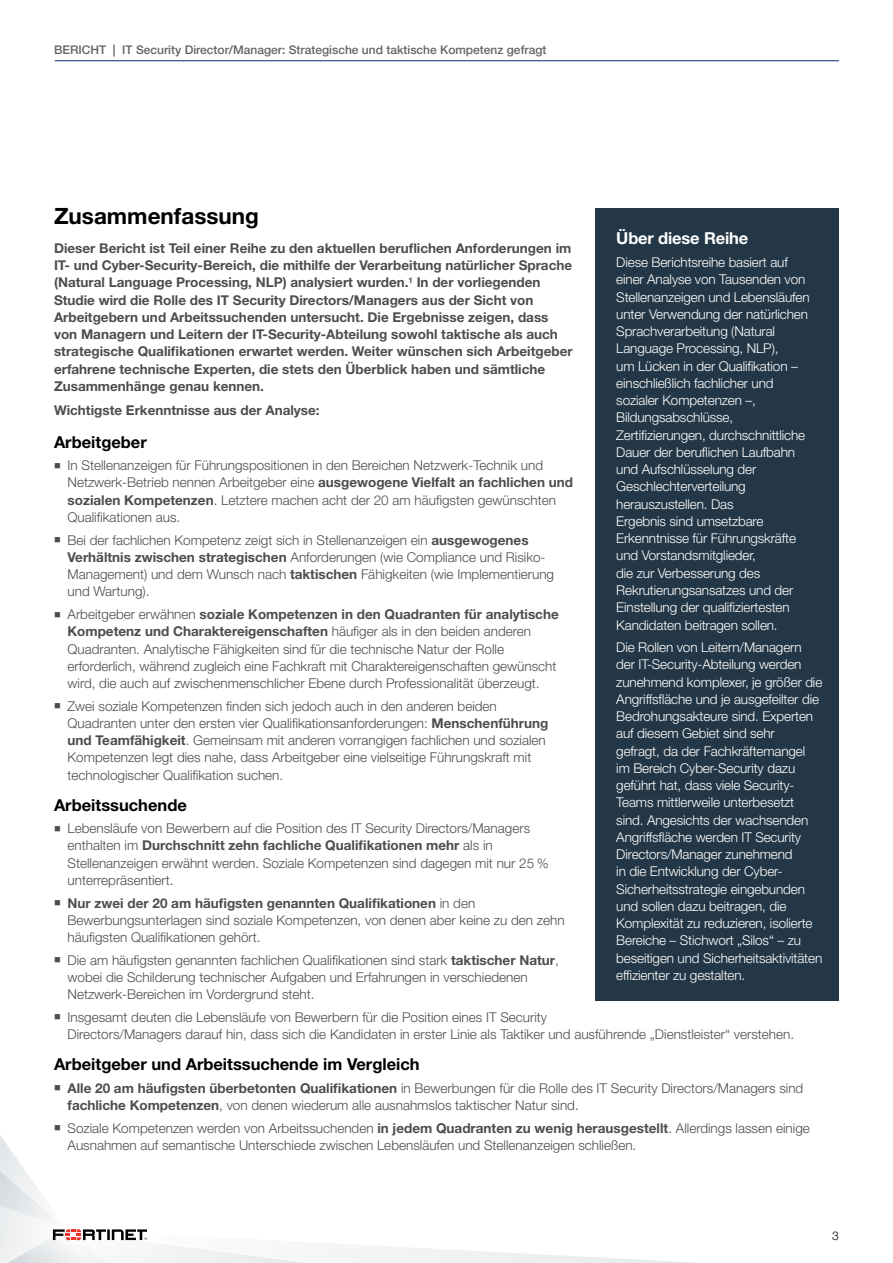
<style>
.page{position:relative;width:893px;height:1263px;background:#fff}
.page>*{position:absolute;margin:0;border:0;box-sizing:border-box;transform-origin:0 0}
.t1{font:700 22.5px "Helvetica Neue LT Pro";color:#000}
.t2{font:700 16.5px "Helvetica Neue LT Pro";color:#000}
.t3{font:700 16.5px "Helvetica Neue LT Pro";letter-spacing:-.01em;color:#fff}
.t4{font:300 13.5px/17.2px "Helvetica Neue LT Pro";color:#4d4d4f}
.t5{font:300 13.5px/17.2px "Helvetica Neue LT Pro";letter-spacing:-.01em;color:#fff}
.t6{font:700 13.5px/17.2px "Helvetica Neue LT Pro";color:#4d4d4f}
.t7{font:500 12px "Helvetica Neue LT Pro";color:#636466}
.t8{font:300 12px "Helvetica Neue LT Pro";color:#000}
.s1{font-weight:700}
</style>
<div class="page">
<svg style="left:0;top:1135px;width:697px;height:128px"></svg>
<hr style="left:55px;top:60px;width:784px;height:1px;background:#002d74">
<div style="left:595px;top:208px;width:244px;height:792px;background:#233746"></div>
<p class="t7" style="left:54px;top:42px;width:494px">BERICHT <span class="s1">|</span> IT Security Director/Manager: Strategische und taktische Kompetenz gefragt</p>
<h1 class="t1" style="left:54px;top:202px;width:206px">Zusammenfassung</h1>
<p class="t6" style="left:54px;top:239px;width:520px">Dieser Bericht ist Teil einer Reihe zu den aktuellen beruflichen Anforderungen im IT- und Cyber-Security-Bereich, die mithilfe der Verarbeitung natürlicher Sprache (Natural Language Processing, NLP) analysiert wurden.<sup>1</sup> In der vorliegenden Studie wird die Rolle des IT Security Directors/Managers aus der Sicht von Arbeitgebern und Arbeitssuchenden untersucht. Die Ergebnisse zeigen, dass von Managern und Leitern der IT-Security-Abteilung sowohl taktische als auch strategische Qualifikationen erwartet werden. Weiter wünschen sich Arbeitgeber erfahrene technische Experten, die stets den Überblick haben und sämtliche Zusammenhänge genau kennen.</p>
<p class="t6" style="left:54px;top:401px;width:267px">Wichtigste Erkenntnisse aus der Analyse:</p>
<p class="t2" style="left:54px;top:431px;width:94px">Arbeitgeber</p>
<p class="t4" style="left:68px;top:456px;width:507px;text-indent:-14px">■ In Stellenanzeigen für Führungspositionen in den Bereichen Netzwerk-Technik und Netzwerk-Betrieb nennen Arbeitgeber eine <span class="s1">ausgewogene Vielfalt an fachlichen und sozialen Kompetenzen</span>. Letztere machen acht der 20 am häufigsten gewünschten Qualifikationen aus.</p>
<p class="t4" style="left:68px;top:531px;width:488px;text-indent:-14px">■ Bei der fachlichen Kompetenz zeigt sich in Stellenanzeigen ein <span class="s1">ausgewogenes Verhältnis zwischen strategischen</span> Anforderungen (wie Compliance und Risiko-Management) und dem Wunsch nach <span class="s1">taktischen</span> Fähigkeiten (wie Implementierung und Wartung).</p>
<p class="t4" style="left:68px;top:605px;width:493px;text-indent:-14px">■ Arbeitgeber erwähnen <span class="s1">soziale Kompetenzen in den Quadranten für analytische Kompetenz und Charaktereigenschaften</span> häufiger als in den beiden anderen Quadranten. Analytische Fähigkeiten sind für die technische Natur der Rolle erforderlich, während zugleich eine Fachkraft mit Charaktereigenschaften gewünscht wird, die auch auf zwischenmenschlicher Ebene durch Professionalität überzeugt.</p>
<p class="t4" style="left:68px;top:697px;width:482px;text-indent:-14px">■ Zwei soziale Kompetenzen finden sich jedoch auch in den anderen beiden Quadranten unter den ersten vier Qualifikationsanforderungen: <span class="s1">Menschenführung und Teamfähigkeit</span>. Gemeinsam mit anderen vorrangigen fachlichen und sozialen Kompetenzen legt dies nahe, dass Arbeitgeber eine vielseitige Führungskraft mit technologischer Qualifikation suchen.</p>
<p class="t2" style="left:54px;top:794px;width:134px">Arbeitssuchende</p>
<p class="t4" style="left:68px;top:819px;width:483px;text-indent:-14px">■ Lebensläufe von Bewerbern auf die Position des IT Security Directors/Managers enthalten im <span class="s1">Durchschnitt zehn fachliche Qualifikationen mehr</span> als in Stellenanzeigen erwähnt werden. Soziale Kompetenzen sind dagegen mit nur 25 % unterrepräsentiert.</p>
<p class="t4" style="left:68px;top:894px;width:499px;text-indent:-14px">■ <span class="s1">Nur zwei der 20 am häufigsten genannten Qualifikationen</span> in den<br>Bewerbungsunterlagen sind soziale Kompetenzen, von denen aber keine zu den zehn häufigsten Qualifikationen gehört.</p>
<p class="t4" style="left:68px;top:951px;width:493px;text-indent:-14px">■ Die am häufigsten genannten fachlichen Qualifikationen sind stark <span class="s1">taktischer Natur</span>, wobei die Schilderung technischer Aufgaben und Erfahrungen in verschiedenen<br>Netzwerk-Bereichen im Vordergrund steht.</p>
<p class="t4" style="left:68px;top:1008px;width:728px;text-indent:-14px">■ Insgesamt deuten die Lebensläufe von Bewerbern für die Position eines IT Security<br>Directors/Managers darauf hin, dass sich die Kandidaten in erster Linie als Taktiker und ausführende „Dienstleister“ verstehen.</p>
<p class="t2" style="left:54px;top:1054px;width:367px">Arbeitgeber und Arbeitssuchende im Vergleich</p>
<p class="t4" style="left:68px;top:1079px;width:737px;text-indent:-14px">■ <span class="s1">Alle 20 am häufigsten überbetonten Qualifikationen</span> in Bewerbungen für die Rolle des IT Security Directors/Managers sind <span class="s1">fachliche Kompetenzen</span>, von denen wiederum alle ausnahmslos taktischer Natur sind.</p>
<p class="t4" style="left:68px;top:1119px;width:744px;text-indent:-14px">■ Soziale Kompetenzen werden von Arbeitssuchenden <span class="s1">in jedem Quadranten zu wenig herausgestellt</span>. Allerdings lassen einige<br>Ausnahmen auf semantische Unterschiede zwischen Lebensläufen und Stellenanzeigen schließen.</p>
<p class="t3" style="left:616px;top:228px;width:133px">Über diese Reihe</p>
<p class="t5" style="left:616px;top:253px;width:195px">Diese Berichtsreihe basiert auf einer Analyse von Tausenden von<br>Stellenanzeigen und Lebensläufen unter Verwendung der natürlichen<br>Sprachverarbeitung (Natural<br>Language Processing, NLP),<br>um Lücken in der Qualifikation – einschließlich fachlicher und sozialer Kompetenzen –,<br>Bildungsabschlüsse,<br>Zertifizierungen, durchschnittliche<br>Dauer der beruflichen Laufbahn und Aufschlüsselung der<br>Geschlechterverteilung herauszustellen. Das<br>Ergebnis sind umsetzbare<br>Erkenntnisse für Führungskräfte und Vorstandsmitglieder,<br>die zur Verbesserung des<br>Rekrutierungsansatzes und der<br>Einstellung der qualifiziertesten<br>Kandidaten beitragen sollen.</p>
<p class="t5" style="left:616px;top:638px;width:208px">Die Rollen von Leitern/Managern der IT-Security-Abteilung werden zunehmend komplexer, je größer die Angriffsfläche und je ausgefeilter die Bedrohungsakteure sind. Experten auf diesem Gebiet sind sehr<br>gefragt, da der Fachkräftemangel<br>im Bereich Cyber-Security dazu geführt hat, dass viele Security-Teams mittlerweile unterbesetzt sind. Angesichts der wachsenden Angriffsfläche werden IT Security Directors/Manager zunehmend<br>in die Entwicklung der Cyber-Sicherheitsstrategie eingebunden und sollen dazu beitragen, die Komplexität zu reduzieren, isolierte Bereiche – Stichwort „Silos“ – zu beseitigen und Sicherheitsaktivitäten effizienter zu gestalten.</p>
<p class="t8" style="left:832px;top:1229px;width:8px">3</p>
</div>
